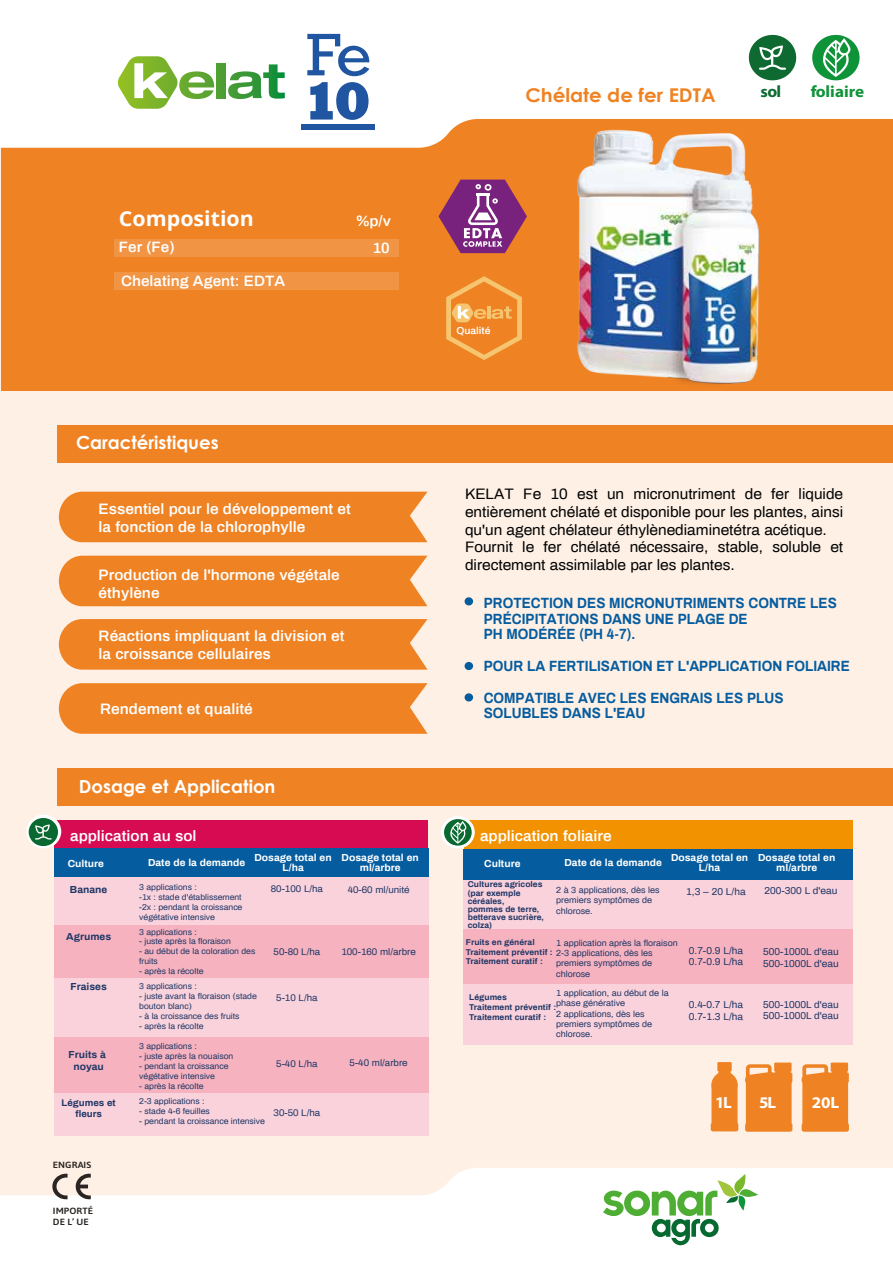
<style>
.page{position:relative;width:893px;height:1263px;background:#fef0e5}
.page>*{position:absolute;margin:0;border:0;box-sizing:border-box;transform-origin:0 0}
.t1{font:700 20.55px "Open Sans";color:#fff;scale:1.04 1}
.t2{font:700 19.05px "Century Gothic";color:#ef8223;scale:1.04 1}
.t3{font:700 18.15px "Century Gothic";color:#fff}
.t4{font:700 16.5px "Myriad Pro";color:#0f9339;scale:1.04 1}
.t5{font:700 16.5px "Myriad Pro";color:#0e6a30;scale:1.04 1}
.t6{font:700 16.35px "Myriad Pro";letter-spacing:-.035em;color:#fff;scale:1.04 1}
.t7{font:14.85px/17.7px "Archivo";color:#010203;scale:1.04 1}
.t8{font:600 14.85px/17.7px "Archivo";color:#fff;scale:1.04 1}
.t9{font:600 14.55px "Archivo";color:#fff;scale:1.04 1}
.t10{font:700 14.4px/15.8px "Archivo";color:#055c9f;scale:.95 1}
.t11{font:700 9.9px/10.2px "Archivo";color:#fff;text-align:center;scale:1.04 1}
.t12{font:700 9.9px/12px "Archivo";color:#213767;text-align:center;scale:1.04 1}
.t13{font:600 9.9px "Archivo";color:#fff;scale:1.04 1}
.t14{font:9.75px/11.7px "Archivo";color:#213767;scale:1.04 1}
.t15{font:9.45px "Archivo";color:#213767;scale:1.04 1}
.t16{font:700 9.45px/11.2px "Archivo";color:#213767;text-align:center;scale:1.04 1}
.t17{font:500 9px/10.8px "Asap";letter-spacing:.005em;color:#2a2522;scale:1.07 1}
.t18{font:8.7px/10.4px "Archivo";color:#213767;scale:1.04 1}
.t19{font:8.25px/9.9px "Archivo";color:#213767;scale:1.04 1}
.t20{font:700 8.25px/8.2px "Archivo";color:#213767;scale:1.04 1}
</style>
<div class="page">
<div style="left:2px;top:22px;width:891px;height:369px;background:#ef8223"></div>
<svg style="left:0;top:1168px;width:893px;height:95px;fill:#fff"></svg>
<svg style="left:0;top:0;width:893px;height:148px;background:#fdf5ee"></svg>
<svg style="left:603px;top:1174px;width:155px;height:71px;background:#c9e3c6"></svg>
<div style="left:114px;top:239px;width:285px;height:18px;background:#f19443"></div>
<div style="left:114px;top:272px;width:285px;height:18px;background:#f19443"></div>
<div style="left:68px;top:54px;width:43px;height:43px;background:#fff"></div>
<div style="left:58px;top:425px;width:835px;height:37px;background:#ef8223"></div>
<div style="left:58px;top:768px;width:835px;height:37px;background:#ef8223"></div>
<div style="left:174px;top:1196px;width:58px;height:26px;background:#fff"></div>
<svg style="left:446px;top:276px;width:76px;height:84px"></svg>
<div style="left:54px;top:820px;width:374px;height:28px;background:#d60b52"></div>
<div style="left:54px;top:848px;width:374px;height:288px;background:#f9d2db"></div>
<div style="left:54px;top:1037px;width:374px;height:55px;background:#f6b3bf"></div>
<div style="left:54px;top:926px;width:374px;height:52px;background:#f6b3bf"></div>
<div style="left:54px;top:848px;width:374px;height:29px;background:#055c9f"></div>
<div style="left:464px;top:820px;width:389px;height:29px;background:#f39200"></div>
<div style="left:463px;top:849px;width:390px;height:196px;background:#f9d2db"></div>
<div style="left:463px;top:930px;width:390px;height:54px;background:#f6b3bf"></div>
<div style="left:463px;top:849px;width:390px;height:30px;background:#055c9f"></div>
<svg style="left:711px;top:1062px;width:27px;height:69px;background:#f0903b"></svg>
<svg style="left:745px;top:1062px;width:47px;height:70px;background:#f08b34"></svg>
<svg style="left:801px;top:1062px;width:48px;height:70px;background:#f08d37"></svg>
<div style="left:59px;top:492px;width:369px;height:50px;background:#ef8223"></div>
<div style="left:59px;top:556px;width:369px;height:50px;background:#ef8223"></div>
<svg style="left:59px;top:619px;width:369px;height:51px;background:#ef872b"></svg>
<svg style="left:59px;top:683px;width:369px;height:51px;background:#ef872b"></svg>
<div style="left:465px;top:597px;width:8px;height:8px;background:#055c9f;border-radius:50%"></div>
<div style="left:465px;top:662px;width:8px;height:8px;background:#055c9f;border-radius:50%"></div>
<div style="left:465px;top:693px;width:8px;height:8px;background:#055c9f;border-radius:50%"></div>
<img style="left:564px;top:122px;width:199px;height:262px">
<svg style="left:812px;top:34px;width:47px;height:47px;background:#6fbe88"></svg>
<svg style="left:749px;top:34px;width:47px;height:47px;background:#5e9b74"></svg>
<div style="left:441px;top:816px;width:34px;height:32px;background:#fff;border-radius:50%"></div>
<svg style="left:444px;top:819px;width:28px;height:27px"></svg>
<div style="left:26px;top:815px;width:35px;height:33px;background:#fff;border-radius:50%"></div>
<svg style="left:29px;top:818px;width:29px;height:29px"></svg>
<div style="left:301px;top:124px;width:73px;height:6px;background:#1f55a1"></div>
<svg style="left:307px;top:34px;width:62px;height:42px;background:#a4bad9"></svg>
<svg style="left:310px;top:82px;width:59px;height:38px;background:#7395c4"></svg>
<svg style="left:117px;top:56px;width:97px;height:53px;background:#bfda9a"></svg>
<div style="left:217px;top:63px;width:9px;height:35px;background:#4e9f33"></div>
<svg style="left:228px;top:64px;width:57px;height:35px;background:#93c999"></svg>
<svg style="left:438px;top:180px;width:89px;height:73px"></svg>
<svg style="left:75px;top:1174px;width:16px;height:25px"></svg>
<svg style="left:52px;top:1174px;width:16px;height:25px"></svg>
<h2 class="t2" style="left:525px;top:80px;width:185px">Chélate de fer EDTA</h2>
<h3 class="t5" style="left:761px;top:80px;width:21px">sol</h3>
<h3 class="t4" style="left:811px;top:80px;width:53px">foliaire</h3>
<h1 class="t1" style="left:119px;top:204px;width:131px">Composition</h1>
<h3 class="t9" style="left:356px;top:211px;width:35px">%p/v</h3>
<h3 class="t9" style="left:119px;top:237px;width:55px">Fer (Fe)</h3>
<h3 class="t9" style="left:373px;top:238px;width:18px">10</h3>
<h3 class="t9" style="left:121px;top:271px;width:159px">Chelating Agent: EDTA</h3>
<p class="t13" style="left:456px;top:324px;width:34px">Qualité</p>
<h3 class="t3" style="left:76px;top:428px;width:144px">Caractéristiques</h3>
<h3 class="t8" style="left:99px;top:499px;width:244px">Essentiel pour le développement et la fonction de la chlorophylle</h3>
<h3 class="t8" style="left:99px;top:566px;width:234px">Production de l'hormone végétale éthylène</h3>
<h3 class="t8" style="left:99px;top:626px;width:238px">Réactions impliquant la division et la croissance cellulaires</h3>
<h3 class="t8" style="left:100px;top:700px;width:148px">Rendement et qualité</h3>
<h3 class="t3" style="left:79px;top:772px;width:198px">Dosage et Application</h3>
<h3 class="t8" style="left:70px;top:826px;width:123px">application au sol</h3>
<p class="t11" style="left:68px;top:859px;width:36px">Culture</p>
<p class="t11" style="left:148px;top:857px;width:95px">Date de la demande</p>
<p class="t11" style="left:254px;top:852px;width:76px">Dosage total en<br>L/ha</p>
<p class="t11" style="left:342px;top:852px;width:76px">Dosage total en ml/arbre</p>
<p class="t12" style="left:70px;top:883px;width:38px">Banane</p>
<p class="t19" style="left:139px;top:882px;width:101px">3 applications :<br>-1x : stade d'établissement -2x : pendant la croissance végétative intensive</p>
<p class="t19" style="left:139px;top:926px;width:57px">3 applications :</p>
<p class="t19" style="left:139px;top:936px;width:90px">- juste après la floraison</p>
<p class="t19" style="left:139px;top:946px;width:113px">- au début de la coloration des fruits</p>
<p class="t19" style="left:139px;top:963px;width:63px;line-height:15px">- après la récolte<br>3 applications :</p>
<p class="t19" style="left:139px;top:991px;width:115px">- juste avant la floraison (stade bouton blanc)</p>
<p class="t19" style="left:139px;top:1011px;width:98px">- à la croissance des fruits</p>
<p class="t19" style="left:139px;top:1021px;width:63px">- après la récolte</p>
<p class="t19" style="left:139px;top:1040px;width:57px">3 applications :</p>
<p class="t19" style="left:139px;top:1050px;width:92px">- juste après la nouaison</p>
<p class="t19" style="left:139px;top:1060px;width:87px">- pendant la croissance végétative intensive</p>
<p class="t19" style="left:139px;top:1077px;width:64px;line-height:15.5px">- après la récolte<br>2-3 applications :</p>
<p class="t19" style="left:139px;top:1106px;width:69px">- stade 4-6 feuilles</p>
<p class="t19" style="left:139px;top:1116px;width:122px">- pendant la croissance intensive</p>
<p class="t15" style="left:271px;top:882px;width:52px">80-100 L/ha</p>
<p class="t15" style="left:348px;top:883px;width:61px">40-60 ml/unité</p>
<p class="t12" style="left:66px;top:930px;width:45px">Agrumes</p>
<p class="t15" style="left:341px;top:945px;width:73px">100-160 ml/arbre</p>
<p class="t15" style="left:274px;top:945px;width:46px">50-80 L/ha</p>
<p class="t15" style="left:276px;top:991px;width:41px">5-10 L/ha</p>
<p class="t12" style="left:71px;top:980px;width:36px">Fraises</p>
<p class="t12" style="left:69px;top:1049px;width:38px">Fruits à noyau</p>
<p class="t15" style="left:350px;top:1057px;width:57px">5-40 ml/arbre</p>
<p class="t15" style="left:276px;top:1057px;width:41px">5-40 L/ha</p>
<p class="t16" style="left:62px;top:1097px;width:54px">Légumes et fleurs</p>
<p class="t15" style="left:274px;top:1106px;width:46px">30-50 L/ha</p>
<p class="t17" style="left:53px;top:1159px;width:37px">ENGRAIS</p>
<p class="t17" style="left:53px;top:1205px;width:39px">IMPORTÉ<br>DE L’ UE</p>
<p class="t7" style="left:465px;top:484px;width:365px">KELAT Fe 10 est un micronutriment de fer liquide entièrement chélaté et disponible pour les plantes, ainsi qu'un agent chélateur éthylènediaminetétra acétique.<br>Fournit le fer chélaté nécessaire, stable, soluble et directement assimilable par les plantes.</p>
<h3 class="t10" style="left:484px;top:595px;width:373px">PROTECTION DES MICRONUTRIMENTS CONTRE LES<br>PRÉCIPITATIONS DANS UNE PLAGE DE<br>PH MODÉRÉE (PH 4-7).</h3>
<h3 class="t10" style="left:484px;top:650px;width:387px;line-height:31.5px">POUR LA FERTILISATION ET L'APPLICATION FOLIAIRE<br>COMPATIBLE AVEC LES ENGRAIS LES PLUS</h3>
<h3 class="t10" style="left:484px;top:705px;width:172px">SOLUBLES DANS L'EAU</h3>
<h3 class="t8" style="left:480px;top:826px;width:128px">application foliaire</h3>
<p class="t11" style="left:484px;top:859px;width:36px">Culture</p>
<p class="t11" style="left:564px;top:857px;width:95px">Date de la demande</p>
<p class="t11" style="left:671px;top:852px;width:76px">Dosage total en<br>L/ha</p>
<p class="t11" style="left:758px;top:852px;width:76px">Dosage total en ml/arbre</p>
<p class="t20" style="left:468px;top:880px;width:75px">Cultures agricoles (par exemple céréales,<br>pommes de terre, betterave sucrière, colza)</p>
<p class="t18" style="left:556px;top:884px;width:101px">2 à 3 applications, dès les premiers symptômes de chlorose.</p>
<p class="t18" style="left:556px;top:937px;width:118px">1 application après la floraison<br>2-3 applications, dès les premiers symptômes de chlorose</p>
<p class="t18" style="left:556px;top:987px;width:110px">1 application, au début de la phase générative<br>2 applications, dès les premiers symptômes de chlorose.</p>
<p class="t20" style="left:466px;top:937px;width:85px;line-height:9.9px">Fruits en général<br>Traitement préventif :<br>Traitement curatif :</p>
<p class="t20" style="left:469px;top:992px;width:85px;line-height:9.9px">Légumes<br>Traitement préventif :<br>Traitement curatif :</p>
<p class="t14" style="left:686px;top:885px;width:59px">1,3 – 20 L/ha</p>
<p class="t14" style="left:689px;top:944px;width:54px">0.7-0.9 L/ha<br>0.7-0.9 L/ha</p>
<p class="t14" style="left:689px;top:998px;width:54px">0.4-0.7 L/ha<br>0.7-1.3 L/ha</p>
<p class="t14" style="left:765px;top:884px;width:72px">200-300 L d'eau</p>
<p class="t14" style="left:763px;top:945px;width:74px">500-1000L d'eau<br>500-1000L d'eau</p>
<p class="t14" style="left:763px;top:998px;width:74px">500-1000L d'eau<br>500-1000L d'eau</p>
<h3 class="t6" style="left:715px;top:1092px;width:18px">1L</h3>
<h3 class="t6" style="left:759px;top:1092px;width:18px">5L</h3>
<h3 class="t6" style="left:812px;top:1092px;width:28px">20L</h3>
</div>
